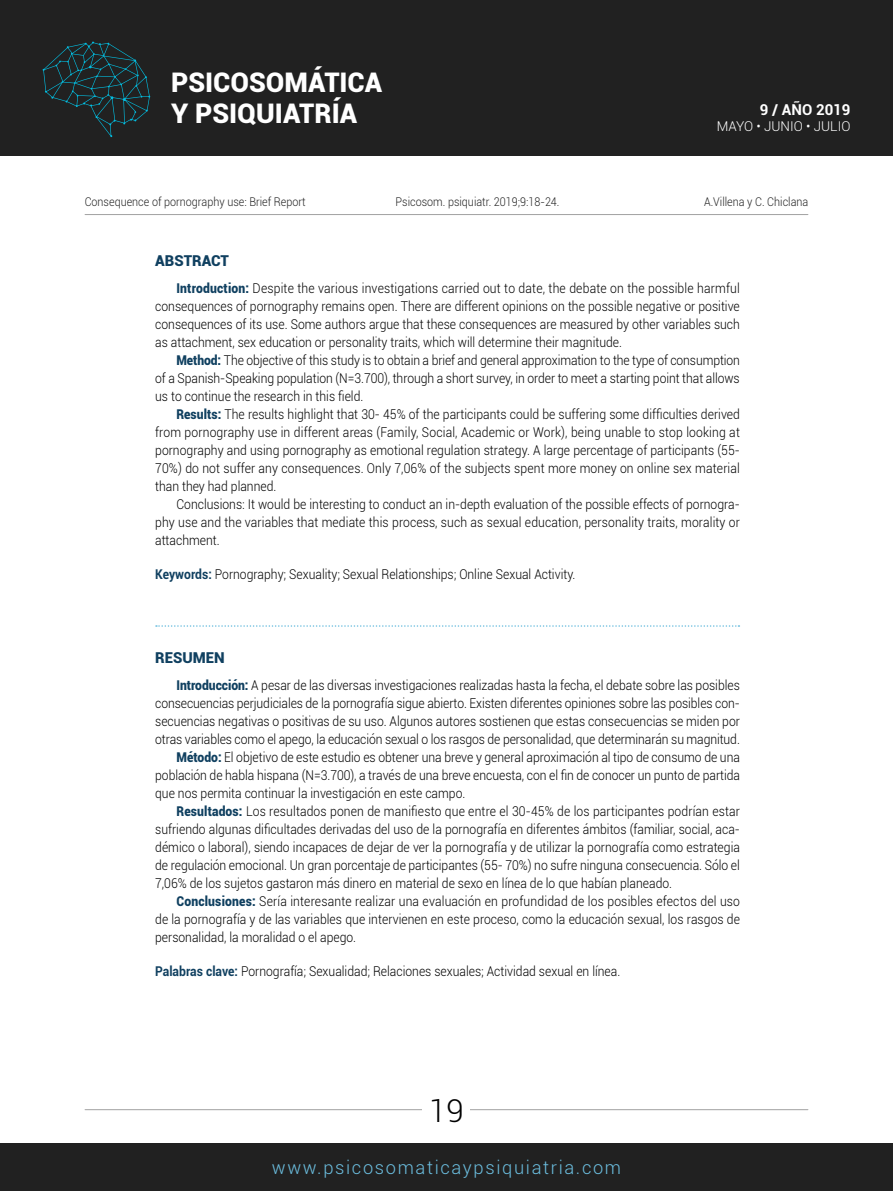
<style>
.page{position:relative;width:893px;height:1191px;background:#fff}
.page>*{position:absolute;margin:0;border:0;box-sizing:border-box;transform-origin:0 0}
.t1{font:300 31.5px "Roboto";color:#000}
.t2{font:900 27px/31.5px "Roboto";color:#fff}
.t3{font:300 18.3px "Roboto";letter-spacing:.09em;color:#6bbdde}
.t4{font:900 15px "Roboto";color:#104060}
.t5{font:700 15px "Roboto";color:#fff}
.t6{font:300 13.5px/18px "Roboto";color:#000;text-align:justify;scale:.9 1}
.t7{font:300 13.5px "Roboto";color:#fff}
.t8{font:300 12px "Roboto";color:#212121;scale:.9 1}
.s1{font-weight:900;color:#104060}
.s2{font-weight:700;color:#104060}
</style>
<div class="page">
<hr style="left:85px;top:214px;width:723px;height:1px;background:#a2a2a2">
<hr style="left:85px;top:1109px;width:723px;height:1px;background:#a2a2a2">
<div style="left:423px;top:1098px;width:47px;height:23px;background:#fff"></div>
<div style="left:0;top:0;width:893px;height:155px;background:#212121"></div>
<div style="left:0;top:1143px;width:893px;height:48px;background:#212121"></div>
<svg style="left:43px;top:41px;width:107px;height:96px"></svg>
<svg style="left:156px;top:625px;width:583px;height:2px"></svg>
<h2 class="t2" style="left:171px;top:65px;width:212px">PSICOSOMÁTICA<br>Y PSIQUIATRÍA</h2>
<p class="t5" style="left:760px;top:99px;width:92px">9 / AÑO 2019</p>
<p class="t7" style="left:717px;top:117px;width:135px">MAYO • JUNIO • JULIO</p>
<p class="t8" style="left:85px;top:194px;width:247px">Consequence of pornography use: Brief Report</p>
<p class="t8" style="left:704px;top:193px;width:117px">A.Villena y C. Chiclana</p>
<p class="t8" style="left:395px;top:194px;width:184px">Psicosom. psiquiatr. 2019;9:18-24.</p>
<p class="t4" style="left:155px;top:250px;width:75px">ABSTRACT</p>
<p class="t6" style="left:155px;top:279px;width:651px;text-indent:21px"><span class="s1">Introduction:</span> Despite the various investigations carried out to date, the debate on the possible harmful consequences of pornography remains open. There are different opinions on the possible negative or positive consequences of its use. Some authors argue that these consequences are measured by other variables such as attachment, sex education or personality traits, which will determine their magnitude.</p>
<p class="t6" style="left:155px;top:351px;width:651px;text-indent:21px"><span class="s1">Method:</span> The objective of this study is to obtain a brief and general approximation to the type of consumption of a Spanish-Speaking population (N=3.700), through a short survey, in order to meet a starting point that allows us to continue the research in this field.</p>
<p class="t6" style="left:155px;top:405px;width:651px;text-indent:21px"><span class="s1">Results:</span> The results highlight that 30- 45% of the participants could be suffering some difficulties derived from pornography use in different areas (Family, Social, Academic or Work), being unable to stop looking at pornography and using pornography as emotional regulation strategy. A large percentage of participants (55- 70%) do not suffer any consequences. Only 7,06% of the subjects spent more money on online sex material than they had planned.</p>
<p class="t6" style="left:155px;top:495px;width:651px;text-indent:21px">Conclusions: It would be interesting to conduct an in-depth evaluation of the possible effects of pornogra&shy;phy use and the variables that mediate this process, such as sexual education, personality traits, morality or attachment.</p>
<p class="t6" style="left:155px;top:564px;width:469px"><span class="s2">Keywords:</span> Pornography; Sexuality; Sexual Relationships; Online Sexual Activity.</p>
<p class="t4" style="left:155px;top:647px;width:71px">RESUMEN</p>
<p class="t6" style="left:176px;top:675px;width:627px"><span class="s1">Introducción:</span> A pesar de las diversas investigaciones realizadas hasta la fecha, el debate sobre las posibles</p>
<p class="t6" style="left:155px;top:693px;width:651px">consecuencias perjudiciales de la pornografía sigue abierto. Existen diferentes opiniones sobre las posibles con-</p>
<p class="t6" style="left:155px;top:711px;width:651px">secuencias negativas o positivas de su uso. Algunos autores sostienen que estas consecuencias se miden por</p>
<p class="t6" style="left:155px;top:729px;width:651px">otras variables como el apego, la educación sexual o los rasgos de personalidad, que determinarán su magnitud.</p>
<p class="t6" style="left:176px;top:747px;width:628px"><span class="s1">Método:</span> El objetivo de este estudio es obtener una breve y general aproximación al tipo de consumo de una</p>
<p class="t6" style="left:155px;top:765px;width:651px">población de habla hispana (N=3.700), a través de una breve encuesta, con el fin de conocer un punto de partida</p>
<p class="t6" style="left:155px;top:783px;width:346px">que nos permita continuar la investigación en este campo.</p>
<p class="t6" style="left:176px;top:801px;width:628px"><span class="s1">Resultados:</span> Los resultados ponen de manifiesto que entre el 30-45% de los participantes podrían estar</p>
<p class="t6" style="left:155px;top:819px;width:651px">sufriendo algunas dificultades derivadas del uso de la pornografía en diferentes ámbitos (familiar, social, aca-</p>
<p class="t6" style="left:155px;top:837px;width:651px">démico o laboral), siendo incapaces de dejar de ver la pornografía y de utilizar la pornografía como estrategia</p>
<p class="t6" style="left:155px;top:855px;width:651px">de regulación emocional. Un gran porcentaje de participantes (55- 70%) no sufre ninguna consecuencia. Sólo el</p>
<p class="t6" style="left:155px;top:873px;width:576px">7,06% de los sujetos gastaron más dinero en material de sexo en línea de lo que habían planeado.</p>
<p class="t6" style="left:176px;top:891px;width:628px"><span class="s1">Conclusiones:</span> Sería interesante realizar una evaluación en profundidad de los posibles efectos del uso</p>
<p class="t6" style="left:155px;top:909px;width:651px">de la pornografía y de las variables que intervienen en este proceso, como la educación sexual, los rasgos de</p>
<p class="t6" style="left:155px;top:927px;width:225px">personalidad, la moralidad o el apego.</p>
<p class="t6" style="left:155px;top:961px;width:518px"><span class="s2">Palabras clave:</span> Pornografía; Sexualidad; Relaciones sexuales; Actividad sexual en línea.</p>
<h1 class="t1" style="left:429px;top:1088px;width:36px">19</h1>
<h3 class="t3" style="left:272px;top:1154px;width:351px">www.psicosomaticaypsiquiatria.com</h3>
</div>
